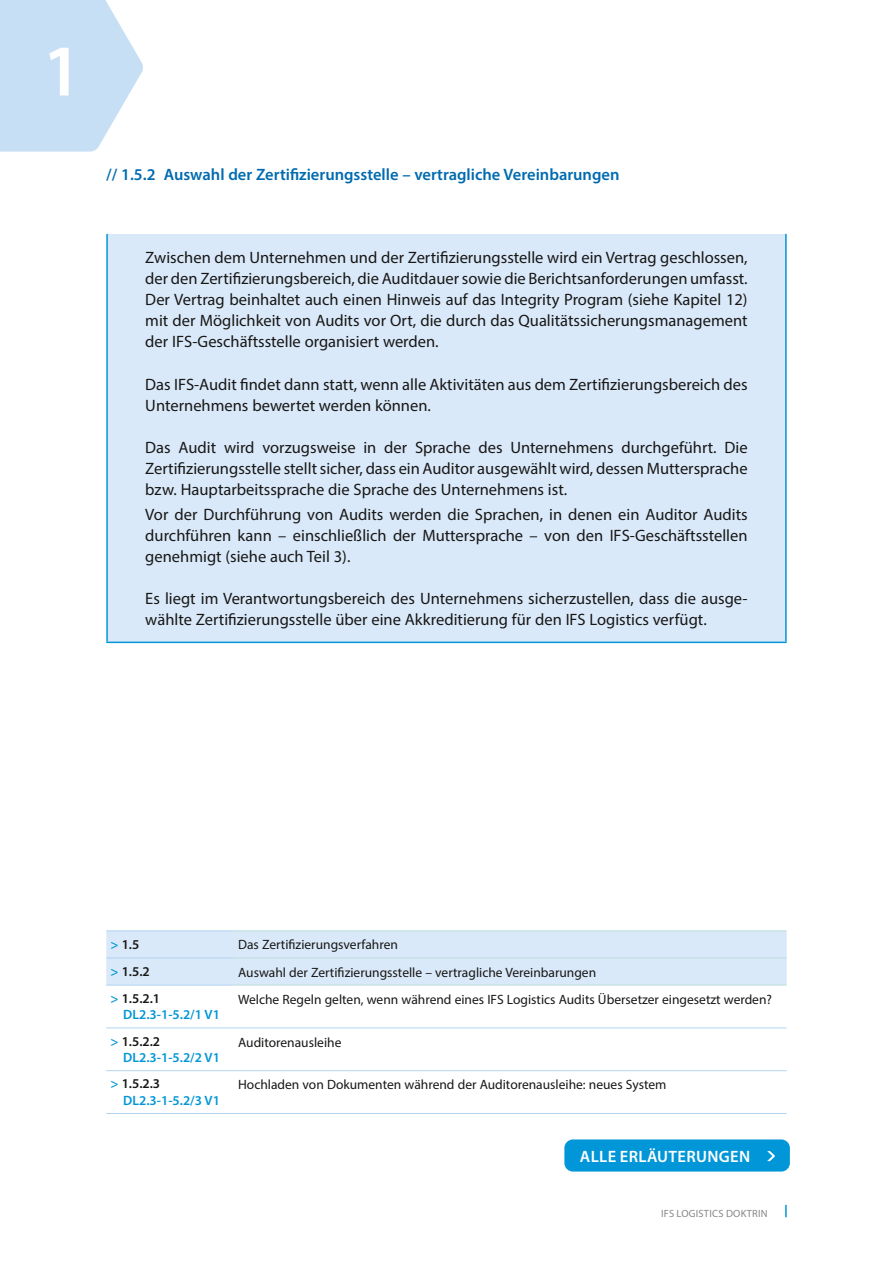
<style>
.page{position:relative;width:893px;height:1263px;background:#fff}
.page>*{position:absolute;margin:0;border:0;box-sizing:border-box;transform-origin:0 0}
.t1{font:600 73.5px "Myriad Pro";color:#fff}
.t2{font:16.5px/21px "Myriad Pro";color:#181716;text-align:justify}
.t3{font:600 16.5px "Myriad Pro";color:#006bb0}
.t4{font:600 16.5px "Myriad Pro";letter-spacing:.02em;color:#fff}
.t5{font:13.5px "Myriad Pro";color:#181716}
.t6{font:600 13.5px/16.5px "Myriad Pro";color:#0096d7}
.t7{font:600 13.5px "Myriad Pro";color:#181716}
.t8{font:10.5px "Myriad Pro";letter-spacing:.02em;color:#868786}
.s1{color:#0096d7}
.s2{color:#181716}
</style>
<div class="page">
<svg style="left:0;top:0;width:143px;height:152px;background:#cfe3f6"></svg>
<svg style="left:785px;top:1205px;width:2px;height:12px"></svg>
<div style="left:564px;top:1139px;width:226px;height:32px;background:#0096d7;border-radius:9px"></div>
<svg style="left:767px;top:1151px;width:8px;height:10px"></svg>
<div style="left:107px;top:234px;width:679px;height:408px;background:#dae9f9"></div>
<hr style="left:106px;top:234px;width:2px;height:408px;background:#0096d7">
<hr style="left:785px;top:234px;width:2px;height:408px;background:#0096d7">
<hr style="left:106px;top:642px;width:681px;height:1px;background:#0096d7">
<div style="left:106px;top:931px;width:681px;height:54px;background:#dae9f9"></div>
<hr style="left:234px;top:930px;width:553px;height:1px;background:#bbdedc">
<hr style="left:234px;top:957px;width:553px;height:1px;background:#bbdedc">
<hr style="left:234px;top:985px;width:553px;height:1px;background:#bbdedc">
<hr style="left:106px;top:930px;width:128px;height:1px;background:#b2d4f1">
<hr style="left:106px;top:957px;width:128px;height:1px;background:#b2d4f1">
<hr style="left:106px;top:985px;width:128px;height:1px;background:#b2d4f1">
<hr style="left:106px;top:1027px;width:128px;height:1px;background:#b2d4f1">
<hr style="left:234px;top:1027px;width:553px;height:1px;background:#b2d4f1">
<hr style="left:106px;top:1070px;width:128px;height:1px;background:#b2d4f1">
<hr style="left:106px;top:1113px;width:128px;height:1px;background:#b2d4f1">
<hr style="left:234px;top:1070px;width:553px;height:1px;background:#b2d4f1">
<hr style="left:234px;top:1113px;width:553px;height:1px;background:#b2d4f1">
<h1 class="t1" style="left:42px;top:24px;width:41px">1</h1>
<p class="t3" style="left:106px;top:164px;width:515px">// 1.5.2 Auswahl der Zertifizierungsstelle – vertragliche Vereinbarungen</p>
<p class="t2" style="left:145px;top:247px;width:604px">Zwischen dem Unternehmen und der Zertifizierungsstelle wird ein Vertrag geschlossen, der den Zertifizierungsbereich, die Auditdauer sowie die Berichtsanforderungen umfasst.<br>Der Vertrag beinhaltet auch einen Hinweis auf das Integrity Program (siehe Kapitel 12) mit der Möglichkeit von Audits vor Ort, die durch das Qualitätssicherungsmanagement der IFS-Geschäftsstelle organisiert werden.</p>
<p class="t2" style="left:145px;top:373px;width:604px">Das IFS-Audit findet dann statt, wenn alle Aktivitäten aus dem Zertifizierungsbereich des<br>Unternehmens bewertet werden können.</p>
<p class="t2" style="left:145px;top:436px;width:604px">Das Audit wird vorzugsweise in der Sprache des Unternehmens durchgeführt. Die Zertifizierungsstelle stellt sicher, dass ein Auditor ausgewählt wird, dessen Muttersprache bzw. Hauptarbeitssprache die Sprache des Unternehmens ist.</p>
<p class="t2" style="left:145px;top:504px;width:604px">Vor der Durchführung von Audits werden die Sprachen, in denen ein Auditor Audits durchführen kann – einschließlich der Muttersprache – von den IFS-Geschäftsstellen genehmigt (siehe auch Teil 3).</p>
<p class="t2" style="left:145px;top:588px;width:604px">Es liegt im Verantwortungsbereich des Unternehmens sicherzustellen, dass die ausge&shy;wählte Zertifizierungsstelle über eine Akkreditierung für den IFS Logistics verfügt.</p>
<p class="t7" style="left:111px;top:935px;width:30px"><span class="s1">&gt;</span> 1.5</p>
<p class="t5" style="left:238px;top:936px;width:161px">Das Zertifizierungsverfahren</p>
<p class="t7" style="left:111px;top:963px;width:41px"><span class="s1">&gt;</span> 1.5.2</p>
<p class="t5" style="left:238px;top:964px;width:360px">Auswahl der Zertifizierungsstelle – vertragliche Vereinbarungen</p>
<p class="t6" style="left:123px;top:990px;width:98px;text-indent:-13px">&gt; <span class="s2">1.5.2.1<br></span>DL2.3-1-5.2/1 V1</p>
<p class="t5" style="left:238px;top:991px;width:535px">Welche Regeln gelten, wenn während eines IFS Logistics Audits Übersetzer eingesetzt werden?</p>
<p class="t6" style="left:123px;top:1032px;width:98px;text-indent:-13px">&gt; <span class="s2">1.5.2.2<br></span>DL2.3-1-5.2/2 V1</p>
<p class="t5" style="left:238px;top:1034px;width:105px">Auditorenausleihe</p>
<p class="t6" style="left:123px;top:1075px;width:98px;text-indent:-13px">&gt; <span class="s2">1.5.2.3<br></span>DL2.3-1-5.2/3 V1</p>
<p class="t5" style="left:238px;top:1076px;width:430px">Hochladen von Dokumenten während der Auditorenausleihe: neues System</p>
<p class="t4" style="left:580px;top:1146px;width:172px">ALLE ERLÄUTERUNGEN</p>
<p class="t8" style="left:661px;top:1207px;width:108px">IFS LOGISTICS DOKTRIN</p>
</div>
